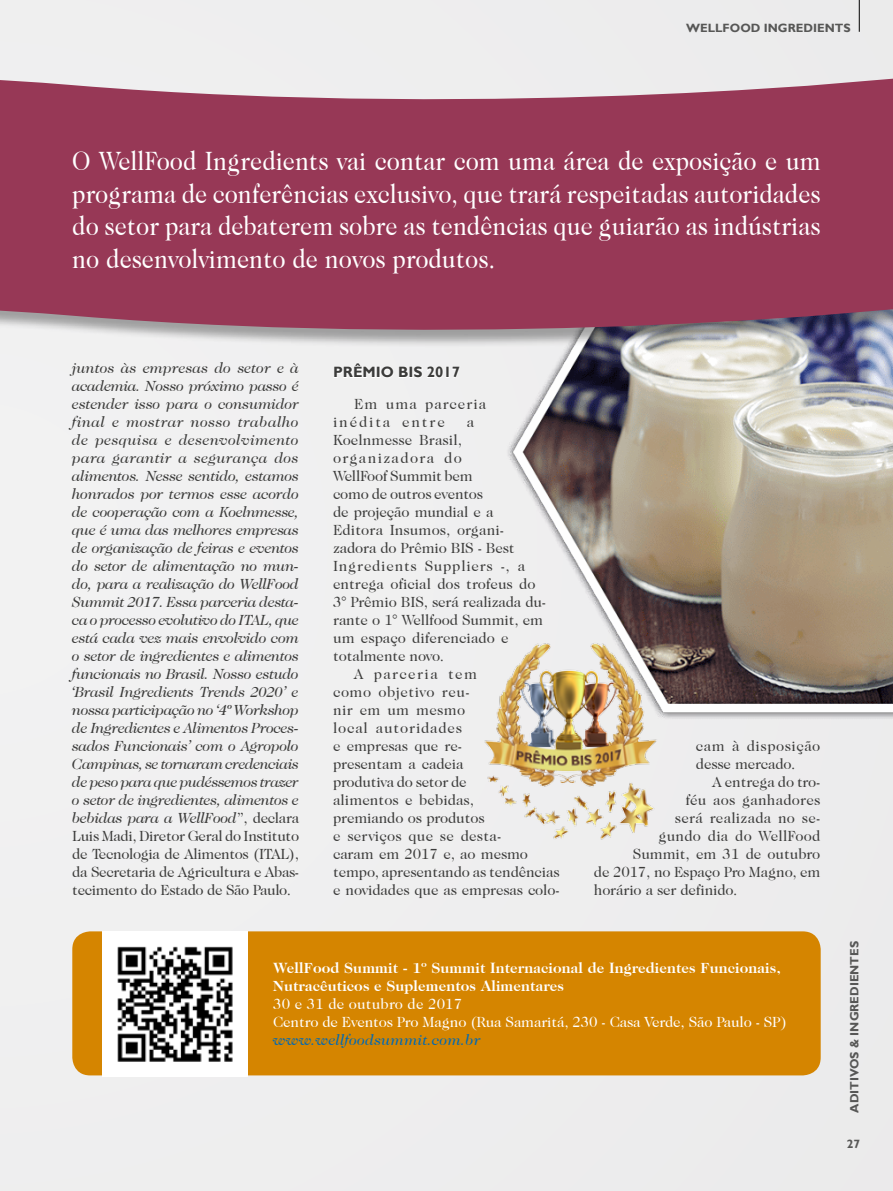
<style>
.page{position:relative;width:893px;height:1191px;background:#efefef}
.page>*{position:absolute;margin:0;border:0;box-sizing:border-box;transform-origin:0 0}
.t1{font:27px/32.4px "Caslon 224 IT Cby BT";color:#fff;text-align:justify;scale:.9 1}
.t2{font:italic 15px/18px "ITC Caslon 224";letter-spacing:-.025em;color:#3c3c3b;text-align:justify}
.t3{font:15px/18px "Caslon 224 IT Cby BT";letter-spacing:-.01em;color:#3c3c3b;text-align:justify}
.t4{font:700 15px/17.9px "ITC Caslon 224";letter-spacing:.01em;color:#fff}
.t5{font:15px/17.9px "Caslon 224 IT Cby BT";letter-spacing:-.01em;color:#fff}
.t6{font:15px "Caslon 224 IT Cby BT";letter-spacing:.015em;color:#3c3c3b}
.t7{font:15px/18px "Caslon 224 IT Cby BT";letter-spacing:.09em;color:#3c3c3b}
.t8{font:15px/18px "Caslon 224 IT Cby BT";letter-spacing:.035em;color:#3c3c3b}
.t9{font:italic 15px "ITC Caslon 224";letter-spacing:.01em;color:#0069b4}
.t10{font:15px "Caslon 224 IT Cby BT";letter-spacing:.05em;color:#3c3c3b}
.t11{font:15px "Caslon 224 IT Cby BT";letter-spacing:.03em;color:#3c3c3b}
.t12{font:15px "Caslon 224 IT Cby BT";letter-spacing:.055em;color:#3c3c3b}
.t13{font:700 15px "Gill Sans";color:#3c3c3b}
.t14{font:15px "Caslon 224 IT Cby BT";letter-spacing:.095em;color:#3c3c3b}
.t15{font:15px "Caslon 224 IT Cby BT";letter-spacing:.02em;color:#3c3c3b}
.t16{font:700 12px "Gill Sans";color:#575756}
.s1{font-family:"Caslon 224 IT Cby BT";font-style:normal}
</style>
<div class="page">
<hr style="left:859px;top:0;width:1px;height:32px;background:#000">
<img style="left:508px;top:352px;width:385px;height:367px">
<svg style="left:0;top:78px;width:893px;height:274px;background:#9e4e68"></svg>
<div style="left:72px;top:931px;width:749px;height:144px;background:#d58500;border-radius:18px"></div>
<img style="left:102px;top:931px;width:145px;height:145px">
<svg style="left:334px;top:363px;width:126px;height:15px"></svg>
<img style="left:484px;top:634px;width:179px;height:206px">
<p class="t16" style="left:686px;top:21px;width:166px">WELLFOOD INGREDIENTS</p>
<p class="t1" style="left:72px;top:144px;width:833px">O WellFood Ingredients vai contar com uma área de exposição e um programa de conferências exclusivo, que trará respeitadas autoridades do setor para debaterem sobre as tendências que guiarão as indústrias no desenvolvimento de novos produtos.</p>
<p class="t2" style="left:72px;top:359px;width:228px">juntos às empresas do setor e à academia. Nosso próximo passo é estender isso para o consumidor final e mostrar nosso trabalho de pesquisa e desenvolvimento para garantir a segurança dos alimentos. Nesse sentido, estamos honrados por termos esse acordo de cooperação com a Koelnmesse, que é uma das melhores empresas de organização de feiras e eventos do setor de alimentação no mun&shy;do, para a realização do WellFood Summit 2017. Essa parceria desta&shy;ca o processo evolutivo do ITAL, que está cada vez mais envolvido com o setor de ingredientes e alimentos funcionais no Brasil. Nosso estudo ‘Brasil Ingredients Trends 2020’ e nossa participação no ‘4º Workshop de Ingredientes e Alimentos Proces&shy;sados Funcionais’ com o Agropolo Campinas, se tornaram credenciais de peso para que pudéssemos trazer o setor de ingredientes, alimentos e bebidas para a WellFood<span class="s1">”, declara</span></p>
<p class="t3" style="left:72px;top:827px;width:228px">Luis Madi, Diretor Geral do Instituto de Tecnologia de Alimentos (ITAL), da Secretaria de Agricultura e Abas&shy;tecimento do Estado de São Paulo.</p>
<p class="t13" style="left:333px;top:363px;width:128px">PRÊMIO BIS 2017</p>
<p class="t7" style="left:333px;top:395px;width:155px;text-indent:21px">Em uma parceria inédita entre</p>
<p class="t3" style="left:467px;top:413px;width:9px">a</p>
<p class="t3" style="left:333px;top:431px;width:130px">Koelnmesse Brasil,</p>
<p class="t7" style="left:333px;top:449px;width:130px">organizadora do</p>
<p class="t3" style="left:333px;top:467px;width:141px">WellFoof Summit bem</p>
<p class="t3" style="left:333px;top:485px;width:152px">como de outros eventos</p>
<p class="t3" style="left:333px;top:503px;width:162px">de projeção mundial e a</p>
<p class="t3" style="left:333px;top:521px;width:172px">Editora Insumos, organi-</p>
<p class="t3" style="left:333px;top:539px;width:183px">zadora do Prêmio BIS - Best</p>
<p class="t10" style="left:333px;top:557px;width:194px">Ingredients Suppliers -, a</p>
<p class="t3" style="left:333px;top:575px;width:204px">entrega oficial dos trofeus do</p>
<p class="t3" style="left:333px;top:593px;width:214px">3° Prêmio BIS, será realizada du-</p>
<p class="t3" style="left:333px;top:611px;width:211px">rante o 1° Wellfood Summit, em</p>
<p class="t3" style="left:333px;top:629px;width:177px">um espaço diferenciado e</p>
<p class="t3" style="left:333px;top:647px;width:113px">totalmente novo.</p>
<p class="t14" style="left:354px;top:665px;width:124px">A parceria tem</p>
<p class="t11" style="left:333px;top:683px;width:138px">como objetivo reu-</p>
<p class="t15" style="left:333px;top:701px;width:134px">nir em um mesmo</p>
<p class="t12" style="left:333px;top:719px;width:131px">local autoridades</p>
<p class="t3" style="left:333px;top:737px;width:130px">e empresas que re-</p>
<p class="t3" style="left:333px;top:755px;width:132px">presentam a cadeia</p>
<p class="t3" style="left:333px;top:773px;width:135px">produtiva do setor de</p>
<p class="t3" style="left:333px;top:791px;width:143px">alimentos e bebidas,</p>
<p class="t3" style="left:333px;top:809px;width:153px">premiando os produtos</p>
<p class="t6" style="left:333px;top:827px;width:170px">e serviços que se desta-</p>
<p class="t3" style="left:333px;top:845px;width:196px">caram em 2017 e, ao mesmo</p>
<p class="t3" style="left:333px;top:863px;width:228px">tempo, apresentando as tendências</p>
<p class="t3" style="left:333px;top:881px;width:228px">e novidades que as empresas colo-</p>
<p class="t8" style="left:696px;top:737px;width:126px">cam à disposição desse mercado.</p>
<p class="t3" style="left:713px;top:773px;width:109px">A entrega do tro-</p>
<p class="t6" style="left:685px;top:791px;width:136px">féu aos ganhadores</p>
<p class="t6" style="left:675px;top:809px;width:147px">será realizada no se-</p>
<p class="t6" style="left:658px;top:827px;width:163px">gundo dia do WellFood</p>
<p class="t3" style="left:633px;top:845px;width:189px">Summit, em 31 de outubro</p>
<p class="t3" style="left:594px;top:863px;width:228px">de 2017, no Espaço Pro Magno, em</p>
<p class="t3" style="left:594px;top:881px;width:145px">horário a ser definido.</p>
<p class="t4" style="left:273px;top:959px;width:509px">WellFood Summit - 1º Summit Internacional de Ingredientes Funcionais,<br>Nutracêuticos e Suplementos Alimentares</p>
<p class="t5" style="left:273px;top:994px;width:515px">30 e 31 de outubro de 2017<br>Centro de Eventos Pro Magno (Rua Samaritá, 230 - Casa Verde, São Paulo - SP)</p>
<p class="t9" style="left:273px;top:1031px;width:209px">www.wellfoodsummit.com.br</p>
<p class="t16" style="left:847px;top:1112px;width:173px;rotate:-90deg">ADITIVOS &amp; INGREDIENTES</p>
<p class="t16" style="left:847px;top:1136px;width:15px">27</p>
</div>
